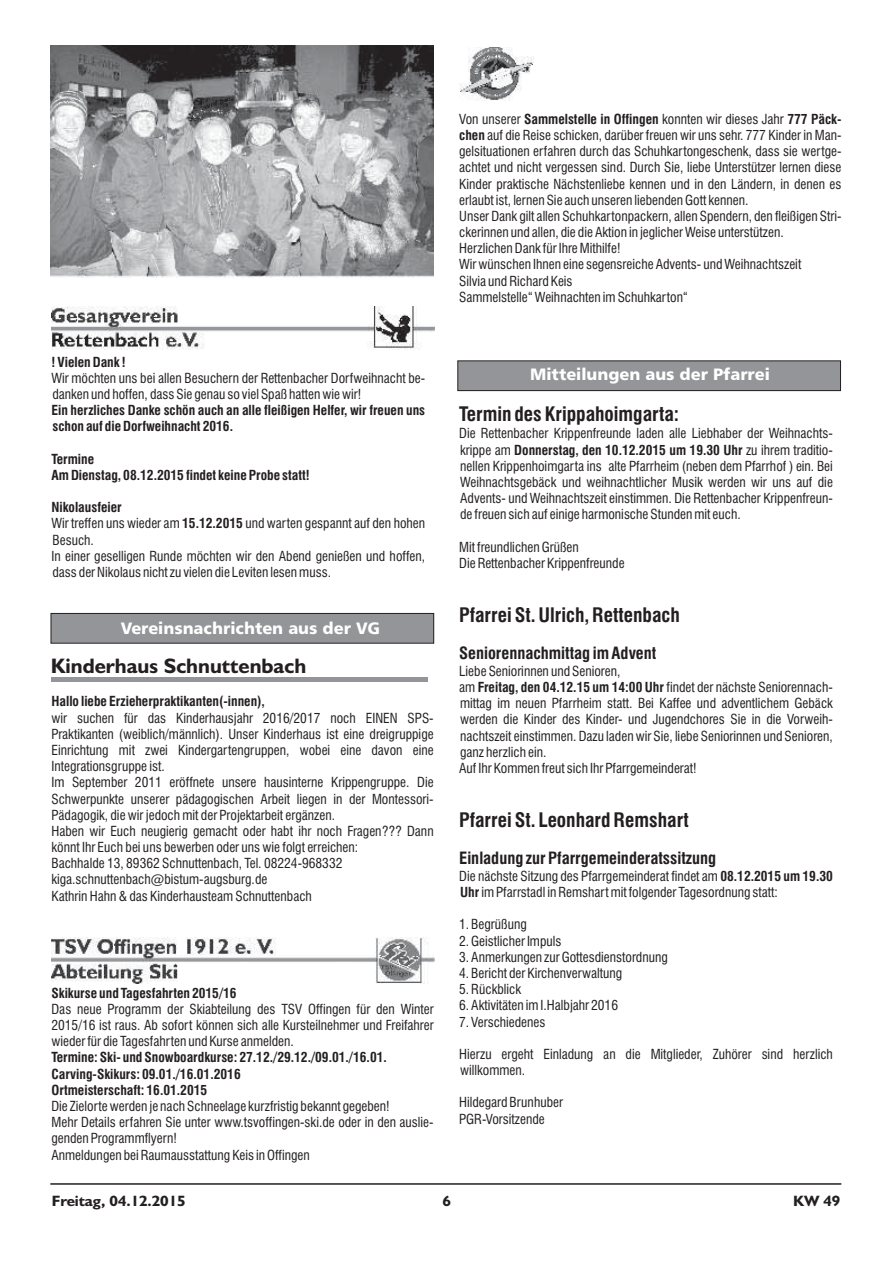
<style>
.page{position:relative;width:893px;height:1263px;background:#fff}
.page>*{position:absolute;margin:0;border:0;box-sizing:border-box;transform-origin:0 0}
.t1{font:700 21px "Humanist 521 BT";color:#231f20}
.t2{font:700 condensed 19.5px "Swiss 721 BT";color:#231f20}
.t3{font:16.5px "Humanist 777 BT Black B";color:#fff}
.t4{font:700 condensed 16.5px "Swiss 721 BT";color:#231f20}
.t5{font:700 15px "Humanist 521 BT";letter-spacing:-.005em;color:#231f20;scale:1.04 1}
.t6{font:condensed 13.5px/16.2px "Swiss 721 BT";color:#231f20}
.t7{font:700 condensed 13.5px/16.2px "Swiss 721 BT";color:#231f20}
.s1{font-weight:700}
</style>
<div class="page">
<hr style="left:50px;top:1183px;width:791px;height:2px;background:#231f20">
<div style="left:51px;top:613px;width:383px;height:30px;background:#939598"></div>
<div style="left:51px;top:613px;width:383px;height:31px;border:1px solid #231f20"></div>
<hr style="left:51px;top:677px;width:376px;height:4px;background:#939598">
<img style="left:52px;top:937px;width:383px;height:46px">
<img style="left:51px;top:45px;width:383px;height:233px">
<img style="left:52px;top:307px;width:383px;height:42px">
<img style="left:460px;top:48px;width:74px;height:53px">
<div style="left:458px;top:361px;width:382px;height:30px;background:#939598"></div>
<div style="left:457px;top:360px;width:384px;height:31px;border:1px solid #231f20"></div>
<p class="t7" style="left:51px;top:355px;width:76px">! Vielen Dank !</p>
<p class="t6" style="left:51px;top:371px;width:375px">Wir möchten uns bei allen Besuchern der Rettenbacher Dorfweihnacht be&shy;danken und hoffen, dass Sie genau so viel Spaß hatten wie wir!</p>
<p class="t7" style="left:51px;top:403px;width:375px">Ein herzliches Danke schön auch an alle fleißigen Helfer, wir freuen uns schon auf die Dorfweihnacht 2016.</p>
<p class="t7" style="left:51px;top:452px;width:260px">Termine<br>Am Dienstag, 08.12.2015 findet keine Probe statt!</p>
<p class="t6" style="left:51px;top:500px;width:375px"><span class="s1">Nikolausfeier<br></span>Wir treffen uns wieder am <span class="s1">15.12.2015</span> und warten gespannt auf den hohen Besuch.<br>In einer geselligen Runde möchten wir den Abend genießen und hoffen, dass der Nikolaus nicht zu vielen die Leviten lesen muss.</p>
<p class="t3" style="left:118px;top:620px;width:251px">Amtl che Bekanntmachungen</p>
<p class="t3" style="left:121px;top:622px;width:261px">Vereinsnachrichten aus der VG</p>
<h1 class="t1" style="left:51px;top:659px;width:257px">Kinderhaus Schnuttenbach</h1>
<p class="t7" style="left:51px;top:695px;width:215px">Hallo liebe Erzieherpraktikanten(-innen),</p>
<p class="t6" style="left:51px;top:711px;width:384px">wir suchen für das Kinderhausjahr 2016/2017 noch EINEN SPS-Praktikanten (weiblich/männlich). Unser Kinderhaus ist eine dreigruppige Einrichtung mit zwei Kindergartengruppen, wobei eine davon eine Integrationsgruppe ist.<br>Im September 2011 eröffnete unsere hausinterne Krippengruppe. Die Schwerpunkte unserer pädagogischen Arbeit liegen in der Montessori-Pädagogik, die wir jedoch mit der Projektarbeit ergänzen.<br>Haben wir Euch neugierig gemacht oder habt ihr noch Fragen??? Dann könnt Ihr Euch bei uns bewerben oder uns wie folgt erreichen:<br>Bachhalde 13, 89362 Schnuttenbach, Tel. 08224-968332 kiga.schnuttenbach@bistum-augsburg.de<br>Kathrin Hahn &amp; das Kinderhausteam Schnuttenbach</p>
<p class="t7" style="left:51px;top:986px;width:187px">Skikurse und Tagesfahrten 2015/16</p>
<p class="t6" style="left:51px;top:1002px;width:384px;text-align:justify">Das neue Programm der Skiabteilung des TSV Offingen für den Winter 2015/16 ist raus. Ab sofort können sich alle Kursteilnehmer und Freifahrer wieder für die Tagesfahrten und Kurse anmelden.</p>
<p class="t7" style="left:51px;top:1051px;width:337px">Termine: Ski- und Snowboardkurse: 27.12./29.12./09.01./16.01.<br>Carving-Skikurs: 09.01./16.01.2016<br>Ortmeisterschaft: 16.01.2015</p>
<p class="t6" style="left:51px;top:1099px;width:384px">Die Zielorte werden je nach Schneelage kurzfristig bekannt gegeben!<br>Mehr Details erfahren Sie unter www.tsvoffingen-ski.de oder in den auslie&shy;genden Programmflyern!<br>Anmeldungen bei Raumausstattung Keis in Offingen</p>
<p class="t6" style="left:459px;top:112px;width:384px">Von unserer <span class="s1">Sammelstelle in Offingen</span> konnten wir dieses Jahr <span class="s1">777 Päck&shy;chen</span> auf die Reise schicken, darüber freuen wir uns sehr. 777 Kinder in Man&shy;gelsituationen erfahren durch das Schuhkartongeschenk, dass sie wertge&shy;achtet und nicht vergessen sind. Durch Sie, liebe Unterstützer lernen diese Kinder praktische Nächstenliebe kennen und in den Ländern, in denen es erlaubt ist, lernen Sie auch unseren liebenden Gott kennen.<br>Unser Dank gilt allen Schuhkartonpackern, allen Spendern, den fleißigen Stri&shy;ckerinnen und allen, die die Aktion in jeglicher Weise unterstützen.<br>Herzlichen Dank für Ihre Mithilfe!<br>Wir wünschen Ihnen eine segensreiche Advents- und Weihnachtszeit<br>Silvia und Richard Keis<br>Sammelstelle“ Weihnachten im Schuhkarton“</p>
<p class="t3" style="left:530px;top:368px;width:241px">Mitteilungen aus der Pfarrei</p>
<p class="t3" style="left:525px;top:368px;width:251px">Am liche Bekanntmachung n</p>
<h2 class="t2" style="left:459px;top:406px;width:222px">Termin des Krippahoimgarta:</h2>
<p class="t6" style="left:459px;top:427px;width:375px;text-align:justify">Die Rettenbacher Krippenfreunde laden alle Liebhaber der Weihnachts&shy;krippe am <span class="s1">Donnerstag, den 10.12.2015 um 19.30 Uhr</span> zu ihrem traditio&shy;nellen Krippenhoimgarta ins alte Pfarrheim (neben dem Pfarrhof ) ein. Bei Weihnachtsgebäck und weihnachtlicher Musik werden wir uns auf die Advents- und Weihnachtszeit einstimmen. Die Rettenbacher Krippenfreun&shy;de freuen sich auf einige harmonische Stunden mit euch.</p>
<p class="t6" style="left:459px;top:540px;width:167px">Mit freundlichen Grüßen<br>Die Rettenbacher Krippenfreunde</p>
<h2 class="t2" style="left:459px;top:608px;width:222px">Pfarrei St. Ulrich, Rettenbach</h2>
<p class="t4" style="left:459px;top:647px;width:199px">Seniorennachmittag im Advent</p>
<p class="t6" style="left:459px;top:664px;width:375px">Liebe Seniorinnen und Senioren,<br>am <span class="s1">Freitag, den 04.12.15 um 14:00 Uhr</span> findet der nächste Seniorennach&shy;mittag im neuen Pfarrheim statt. Bei Kaffee und adventlichem Gebäck werden die Kinder des Kinder- und Jugendchores Sie in die Vorweih&shy;nachtszeit einstimmen. Dazu laden wir Sie, liebe Seniorinnen und Senioren, ganz herzlich ein.<br>Auf Ihr Kommen freut sich Ihr Pfarrgemeinderat!</p>
<h2 class="t2" style="left:459px;top:813px;width:231px">Pfarrei St. Leonhard Remshart</h2>
<p class="t4" style="left:459px;top:852px;width:259px">Einladung zur Pfarrgemeinderatssitzung</p>
<p class="t6" style="left:459px;top:869px;width:375px">Die nächste Sitzung des Pfarrgemeinderat findet am <span class="s1">08.12.2015 um 19.30<br>Uhr</span> im Pfarrstadl in Remshart mit folgender Tagesordnung statt:</p>
<p class="t6" style="left:459px;top:918px;width:69px">1. Begrüßung</p>
<p class="t6" style="left:459px;top:934px;width:104px">2. Geistlicher Impuls</p>
<p class="t6" style="left:459px;top:950px;width:210px">3. Anmerkungen zur Gottesdienstordnung</p>
<p class="t6" style="left:459px;top:966px;width:165px">4. Bericht der Kirchenverwaltung</p>
<p class="t6" style="left:459px;top:982px;width:64px">5. Rückblick</p>
<p class="t6" style="left:459px;top:998px;width:160px">6. Aktivitäten im I.Halbjahr 2016</p>
<p class="t6" style="left:459px;top:1015px;width:88px">7. Verschiedenes</p>
<p class="t6" style="left:459px;top:1047px;width:375px">Hierzu ergeht Einladung an die Mitglieder, Zuhörer sind herzlich willkommen.</p>
<p class="t6" style="left:459px;top:1096px;width:105px">Hildegard Brunhuber<br>PGR-Vorsitzende</p>
<p class="t5" style="left:52px;top:1195px;width:130px">Freitag, 04.12.2015</p>
<p class="t5" style="left:442px;top:1195px;width:10px">6</p>
<p class="t5" style="left:793px;top:1195px;width:47px">KW 49</p>
</div>
